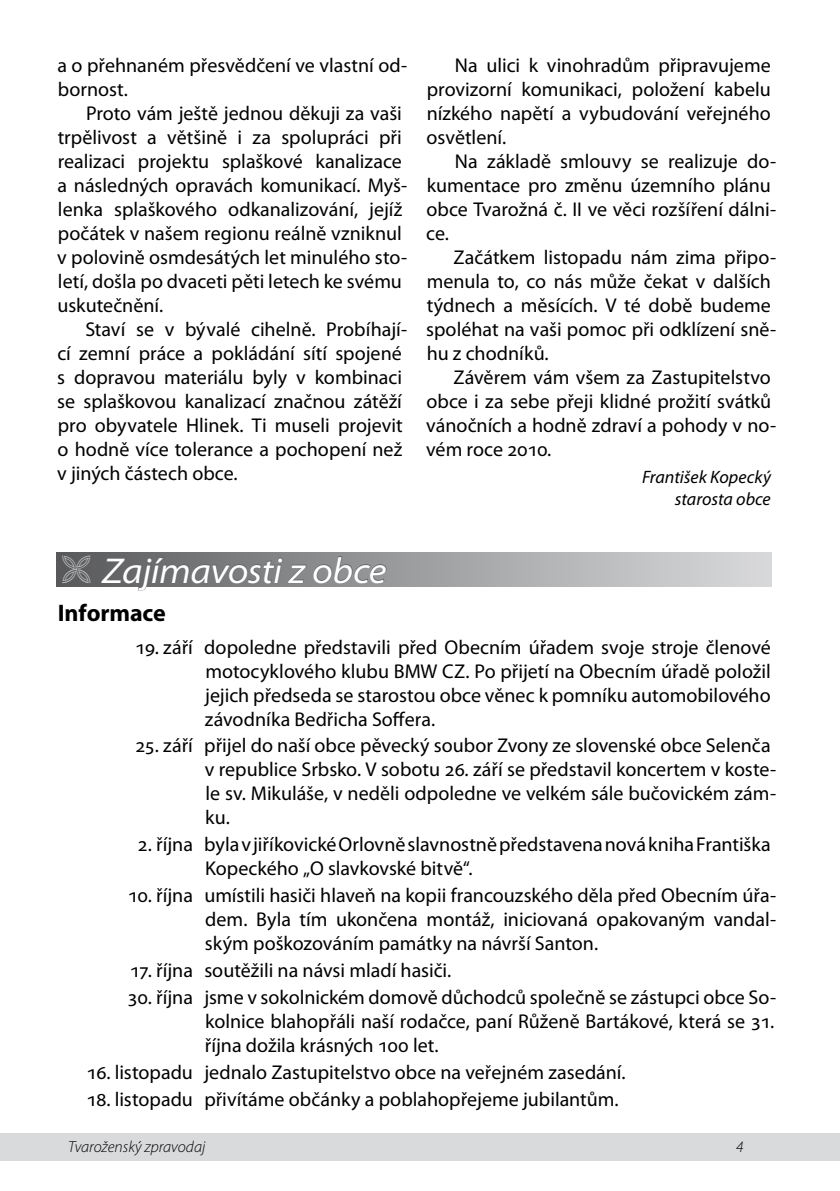
<style>
.page{position:relative;width:840px;height:1191px;background:#fff}
.page>*{position:absolute;margin:0;border:0;box-sizing:border-box;transform-origin:0 0}
.t1{font:italic semi-expanded 36px "Myriad Pro";letter-spacing:-.015em;color:#fff}
.t2{font:700 24px "Myriad Pro";letter-spacing:-.005em;color:#000}
.t3{font:20px/24px "Myriad Pro";color:#000}
.t4{font:italic 18px/21.6px "Myriad Pro";color:#000;text-align:right}
.t5{font:italic 300 16px "Myriad Pro";color:#000}
</style>
<div class="page">
<div style="left:0;top:1133px;width:839px;height:28px;background:#d9dadb"></div>
<svg style="left:839px;top:1133px;width:1px;height:28px"></svg>
<div style="left:57px;top:552px;width:714px;height:34px;background:linear-gradient(to right,#5a5b5d,#dadcdd)"></div>
<svg style="left:100px;top:555px;width:287px;height:36px;background:#878789"></svg>
<svg style="left:62px;top:554px;width:28px;height:29px"></svg>
<p class="t3" style="left:57px;top:53px;width:351px">a o přehnaném přesvědčení ve vlastní od&shy;bornost.</p>
<p class="t3" style="left:57px;top:101px;width:351px;text-indent:29px">Proto vám ještě jednou děkuji za vaši trpělivost a většině i za spolupráci při realizaci projektu splaškové kanalizace a následných opravách komunikací. Myš&shy;lenka splaškového odkanalizování, jejíž počátek v našem regionu reálně vzniknul v polovině osmdesátých let minulého sto&shy;letí, došla po dvaceti pěti letech ke svému uskutečnění.</p>
<p class="t3" style="left:57px;top:317px;width:351px;text-indent:28px">Staví se v bývalé cihelně. Probíhají&shy;cí zemní práce a pokládání sítí spojené s dopravou materiálu byly v kombinaci se splaškovou kanalizací značnou zátěží pro obyvatele Hlinek. Ti museli projevit o hodně více tolerance a pochopení než v jiných částech obce.</p>
<p class="t3" style="left:426px;top:53px;width:345px;text-align:justify;text-indent:28px">Na ulici k vinohradům připravujeme provizorní komunikaci, položení kabelu nízkého napětí a vybudování veřejného osvětlení.</p>
<p class="t3" style="left:426px;top:149px;width:351px;text-indent:29px">Na základě smlouvy se realizuje do&shy;kumentace pro změnu územního plánu obce Tvarožná č. II ve věci rozšíření dálni&shy;ce.</p>
<p class="t3" style="left:426px;top:245px;width:351px;text-indent:27px">Začátkem listopadu nám zima připo&shy;menula to, co nás může čekat v dalších týdnech a měsících. V té době budeme spoléhat na vaši pomoc při odklízení sně&shy;hu z chodníků.</p>
<p class="t3" style="left:426px;top:365px;width:351px;text-indent:27px">Závěrem vám všem za Zastupitelstvo obce i za sebe přeji klidné prožití svátků vánočních a hodně zdraví a pohody v no&shy;vém roce 2010.</p>
<p class="t4" style="left:641px;top:466px;width:130px">František Kopecký starosta obce</p>
<h1 class="t1" style="left:102px;top:551px;width:286px">Zajímavosti z obce</h1>
<p class="t2" style="left:58px;top:597px;width:109px">Informace</p>
<p class="t3" style="left:205px;top:634px;width:567px;text-align:justify;text-indent:-70px">19. září dopoledne představili před Obecním úřadem svoje stroje členové motocyklového klubu BMW CZ. Po přijetí na Obecním úřadě položil jejich předseda se starostou obce věnec k pomníku automobilového závodníka Bedřicha Soffera.</p>
<p class="t3" style="left:205px;top:733px;width:572px;text-indent:-70px">25. září přijel do naší obce pěvecký soubor Zvony ze slovenské obce Selenča v republice Srbsko. V sobotu 26. září se představil koncertem v koste&shy;le sv. Mikuláše, v neděli odpoledne ve velkém sále bučovickém zám&shy;ku.</p>
<p class="t3" style="left:205px;top:832px;width:566px;text-indent:-68px">2. října byla v jiříkovické Orlovně slavnostně představena nová kniha Františka<br>Kopeckého „O slavkovské bitvě“.</p>
<p class="t3" style="left:205px;top:883px;width:572px;text-align:justify;text-indent:-77px">10. října umístili hasiči hlaveň na kopii francouzského děla před Obecním úřa&shy;dem. Byla tím ukončena montáž, iniciovaná opakovaným vandal&shy;ským poškozováním památky na návrší Santon.</p>
<p class="t3" style="left:130px;top:958px;width:323px">17. října soutěžili na návsi mladí hasiči.</p>
<p class="t3" style="left:205px;top:985px;width:572px;text-align:justify;text-indent:-77px">30. října jsme v sokolnickém domově důchodců společně se zástupci obce So&shy;kolnice blahopřáli naší rodačce, paní Růženě Bartákové, která se 31. října dožila krásných 100 let.</p>
<p class="t3" style="left:87px;top:1059px;width:540px">16. listopadu jednalo Zastupitelstvo obce na veřejném zasedání.</p>
<p class="t3" style="left:86px;top:1086px;width:533px">18. listopadu přivítáme občánky a poblahopřejeme jubilantům.</p>
<p class="t5" style="left:68px;top:1138px;width:138px">Tvaroženský zpravodaj</p>
<p class="t5" style="left:735px;top:1138px;width:9px">4</p>
</div>
